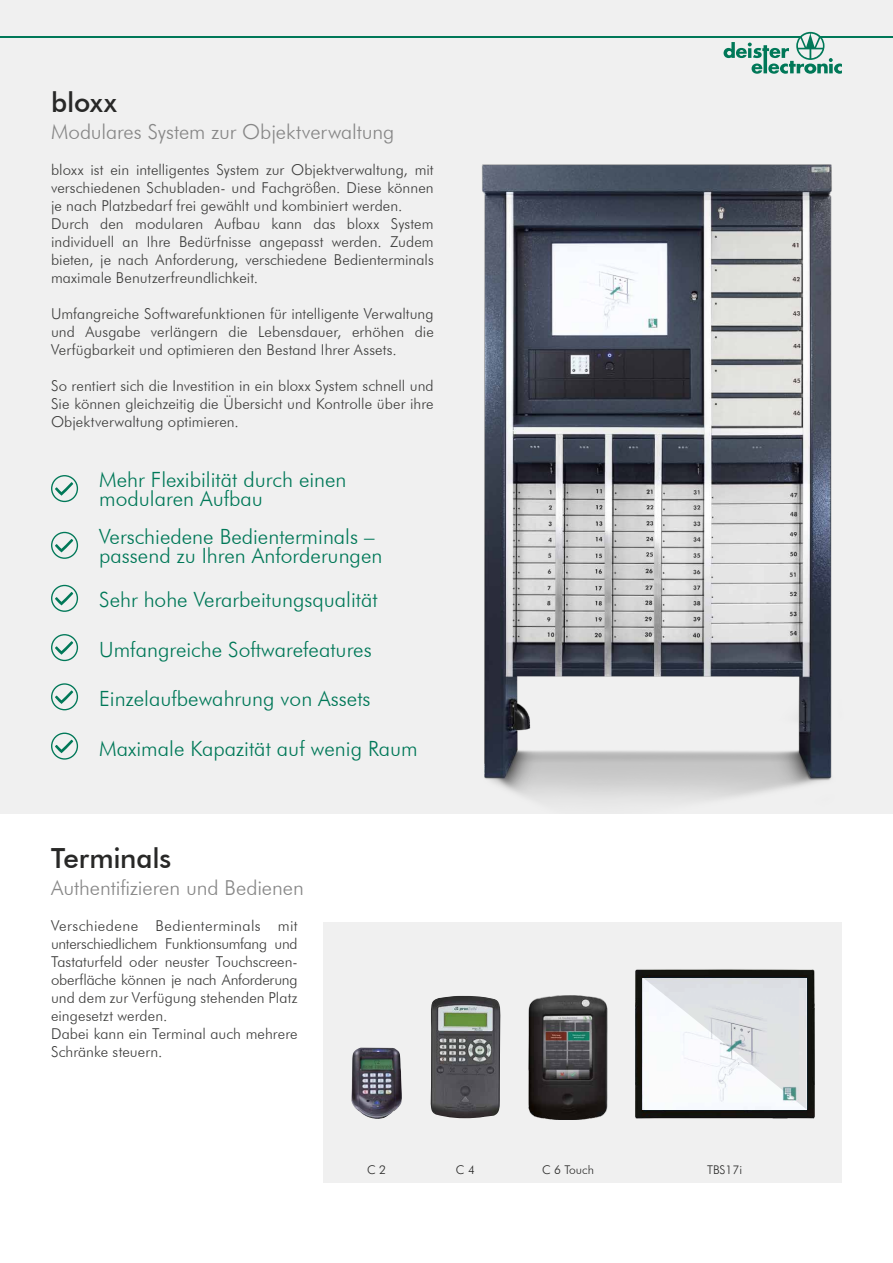
<style>
.page{position:relative;width:893px;height:1263px;background:#fff}
.page>*{position:absolute;margin:0;border:0;box-sizing:border-box;transform-origin:0 0}
.t1{font:500 27.75px "Futura BT";letter-spacing:-.005em;color:#282827}
.t2{font:300 21px/18.6px "Futura BT";color:#007858}
.t3{font:300 20.7px "Futura BT";letter-spacing:-.005em;color:#878787}
.t4{font:300 15px/18px "Futura BT";letter-spacing:.005em;color:#3c3c3b}
.t5{font:300 12px "Futura BT";color:#282827}
</style>
<div class="page">
<div style="left:0;top:0;width:893px;height:814px;background:#f0f0f0"></div>
<div style="left:323px;top:922px;width:519px;height:260px;background:#f0f0f0"></div>
<img style="left:482px;top:164px;width:350px;height:638px">
<img style="left:528px;top:995px;width:80px;height:125px">
<img style="left:430px;top:996px;width:71px;height:123px">
<img style="left:351px;top:1048px;width:51px;height:71px">
<img style="left:636px;top:969px;width:178px;height:150px">
<svg style="left:643px;top:978px;width:164px;height:131px"></svg>
<div style="left:51px;top:532px;width:27px;height:27px;border:1px solid #007858;border-radius:50%"></div>
<svg style="left:55px;top:539px;width:19px;height:13px"></svg>
<div style="left:51px;top:475px;width:27px;height:27px;border:1px solid #007858;border-radius:50%"></div>
<svg style="left:55px;top:482px;width:19px;height:14px"></svg>
<div style="left:51px;top:585px;width:27px;height:27px;border:1px solid #007858;border-radius:50%"></div>
<svg style="left:55px;top:592px;width:19px;height:13px"></svg>
<div style="left:51px;top:634px;width:27px;height:27px;border:1px solid #007858;border-radius:50%"></div>
<svg style="left:55px;top:641px;width:19px;height:14px"></svg>
<div style="left:51px;top:683px;width:27px;height:27px;border:1px solid #007858;border-radius:50%"></div>
<svg style="left:55px;top:690px;width:19px;height:14px"></svg>
<div style="left:51px;top:732px;width:27px;height:28px;border:1px solid #007858;border-radius:50%"></div>
<svg style="left:55px;top:739px;width:19px;height:14px"></svg>
<svg style="left:723px;top:32px;width:119px;height:42px"></svg>
<hr style="left:0;top:36px;width:801px;height:2px;background:#007858">
<hr style="left:820px;top:36px;width:73px;height:2px;background:#007858">
<h1 class="t1" style="left:51px;top:85px;width:67px">bloxx</h1>
<h3 class="t3" style="left:51px;top:119px;width:345px">Modulares System zur Objektverwaltung</h3>
<p class="t4" style="left:51px;top:160px;width:384px">bloxx ist ein intelligentes System zur Objektverwaltung, mit verschiedenen Schubladen- und Fachgrößen. Diese können je nach Platzbedarf frei gewählt und kombiniert werden.<br>Durch den modularen Aufbau kann das bloxx System individuell an Ihre Bedürfnisse angepasst werden. Zudem bieten, je nach Anforderung, verschiedene Bedienterminals maximale Benutzerfreundlichkeit.</p>
<p class="t4" style="left:51px;top:304px;width:384px;text-align:justify">Umfangreiche Softwarefunktionen für intelligente Verwaltung und Ausgabe verlängern die Lebensdauer, erhöhen die Verfügbarkeit und optimieren den Bestand Ihrer Assets.</p>
<p class="t4" style="left:51px;top:376px;width:384px;text-align:justify">So rentiert sich die Investition in ein bloxx System schnell und Sie können gleichzeitig die Übersicht und Kontrolle über ihre Objektverwaltung optimieren.</p>
<h2 class="t2" style="left:99px;top:470px;width:249px">Mehr Flexibilität durch einen modularen Aufbau</h2>
<h2 class="t2" style="left:99px;top:527px;width:285px">Verschiedene Bedienterminals – passend zu Ihren Anforderungen</h2>
<h2 class="t2" style="left:99px;top:590px;width:280px">Sehr hohe Verarbeitungsqualität</h2>
<h2 class="t2" style="left:99px;top:640px;width:274px">Umfangreiche Softwarefeatures</h2>
<h2 class="t2" style="left:99px;top:689px;width:273px">Einzelaufbewahrung von Assets</h2>
<h2 class="t2" style="left:99px;top:739px;width:320px">Maximale Kapazität auf wenig Raum</h2>
<h1 class="t1" style="left:51px;top:841px;width:122px">Terminals</h1>
<h3 class="t3" style="left:51px;top:875px;width:254px">Authentifizieren und Bedienen</h3>
<p class="t4" style="left:51px;top:916px;width:248px">Verschiedene Bedienterminals mit unterschiedlichem Funktionsumfang und Tastaturfeld oder neuster Touchscreen&shy;oberfläche können je nach Anforderung und dem zur Verfügung stehenden Platz eingesetzt werden.<br>Dabei kann ein Terminal auch mehrere Schränke steuern.</p>
<p class="t5" style="left:367px;top:1162px;width:20px">C 2</p>
<p class="t5" style="left:456px;top:1162px;width:20px">C 4</p>
<p class="t5" style="left:542px;top:1162px;width:53px">C 6 Touch</p>
<p class="t5" style="left:707px;top:1162px;width:37px">TBS17i</p>
</div>
